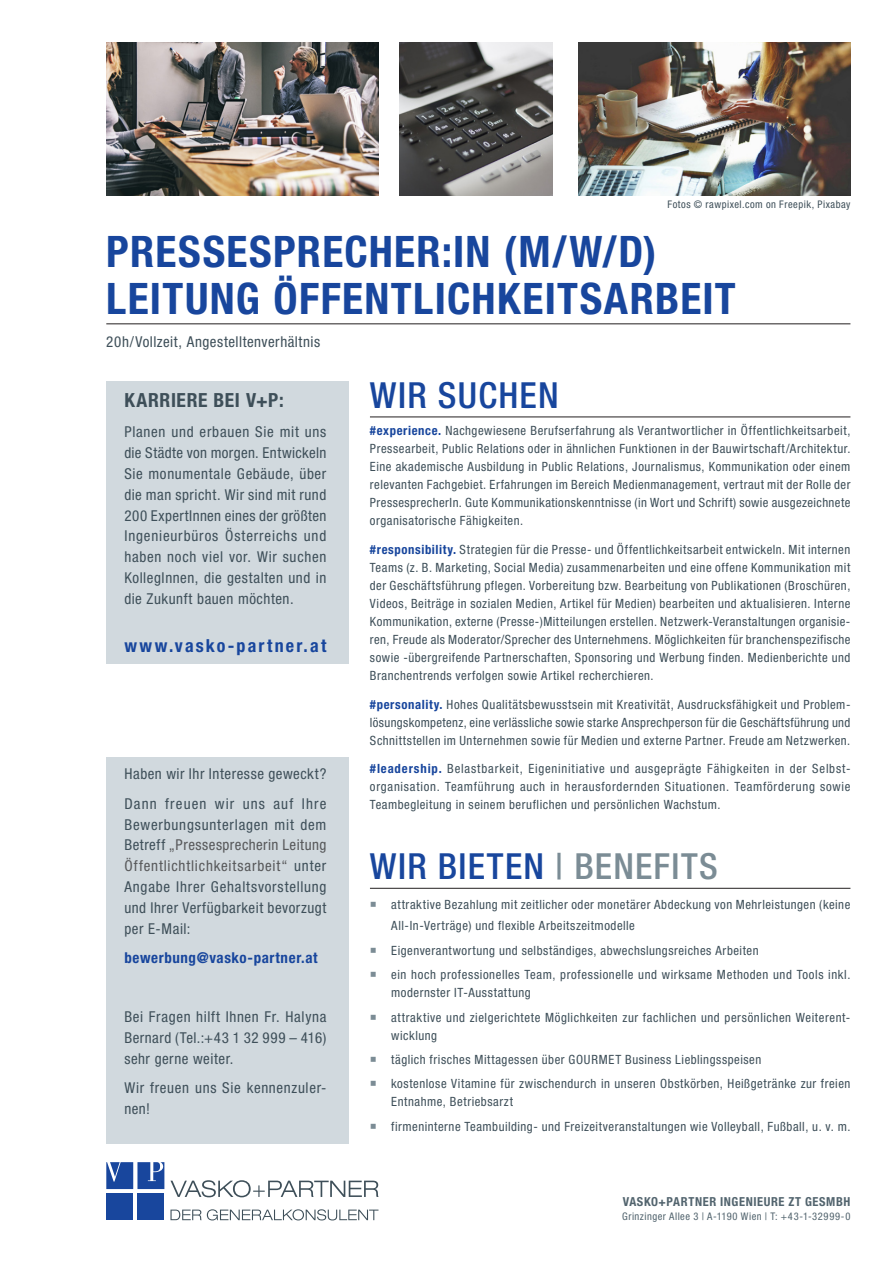
<style>
.page{position:relative;width:893px;height:1263px;background:#fff}
.page>*{position:absolute;margin:0;border:0;box-sizing:border-box;transform-origin:0 0}
.t1{font:700 condensed 43.5px/46.5px "Helvetica Neue";letter-spacing:.03em;color:#18469d}
.t2{font:500 condensed 36px "Helvetica Neue";letter-spacing:.035em;color:#18469d}
.t3{font:700 condensed 19.5px "Helvetica Neue";letter-spacing:.035em;color:#3e4f59}
.t4{font:700 condensed 18px "Helvetica Neue";letter-spacing:.12em;color:#18469d}
.t5{font:condensed 15px/20.9px "Helvetica Neue";letter-spacing:.04em;color:#3e4f59;text-align:justify}
.t6{font:700 condensed 15px "Helvetica Neue";letter-spacing:.04em;color:#18469d}
.t7{font:condensed 12.75px/18px "Helvetica Neue";letter-spacing:.04em;color:#3e4f59}
.t8{font:700 condensed 12.45px "Helvetica Neue";letter-spacing:.05em;color:#52646e}
.t9{font:condensed 10.5px "Helvetica Neue";letter-spacing:.045em;color:#52646e}
.t10{font:condensed 10.5px "Helvetica Neue";letter-spacing:.05em;color:#3e4f59}
.s1{color:#57585a}
.s2{font-weight:700;color:#18469d}
.s3{color:#7b8c95}
</style>
<div class="page">
<svg style="left:170px;top:1209px;width:208px;height:11px"></svg>
<svg style="left:170px;top:1180px;width:208px;height:17px"></svg>
<svg style="left:106px;top:1162px;width:58px;height:27px;background:#4268af"></svg>
<div style="left:106px;top:1193px;width:27px;height:27px;background:#18469d"></div>
<div style="left:137px;top:1193px;width:27px;height:27px;background:#18469d"></div>
<div style="left:106px;top:757px;width:243px;height:386px;background:#d1d9de"></div>
<div style="left:106px;top:381px;width:243px;height:283px;background:#d1d9de"></div>
<hr style="left:106px;top:324px;width:744px;height:1px;background:#231f20">
<hr style="left:370px;top:417px;width:480px;height:1px;background:#231f20">
<hr style="left:370px;top:888px;width:480px;height:1px;background:#231f20">
<img style="left:106px;top:43px;width:272px;height:153px">
<img style="left:400px;top:43px;width:153px;height:153px">
<img style="left:578px;top:43px;width:272px;height:153px">
<p class="t10" style="left:667px;top:199px;width:185px">Fotos © rawpixel.com on Freepik, Pixabay</p>
<h1 class="t1" style="left:106px;top:228px;width:631px">PRESSESPRECHER:IN (M/W/D)<br>LEITUNG ÖFFENTLICHKEITSARBEIT</h1>
<p class="t5" style="left:106px;top:331px;width:215px">20h/Vollzeit, Angestelltenverhältnis</p>
<h3 class="t3" style="left:124px;top:388px;width:161px">KARRIERE BEI V+P:</h3>
<p class="t5" style="left:124px;top:421px;width:203px">Planen und erbauen Sie mit uns die Städte von morgen. Entwickeln Sie monumentale Gebäude, über die man spricht. Wir sind mit rund 200 ExpertInnen eines der größten Ingenieurbüros Österreichs und haben noch viel vor. Wir suchen KollegInnen, die gestalten und in die Zukunft bauen möchten.</p>
<h3 class="t4" style="left:124px;top:635px;width:203px">www.vasko-partner.at</h3>
<p class="t5" style="left:124px;top:759px;width:204px;line-height:29.4px">Haben wir Ihr Interesse geweckt?<br>Dann freuen wir uns auf Ihre</p>
<p class="t5" style="left:124px;top:814px;width:203px">Bewerbungsunterlagen mit dem Betreff <span class="s1">„Pressesprecherin Leitung Öffentlichtlichkeitsarbeit“</span> unter Angabe Ihrer Gehaltsvorstellung und Ihrer Verfügbarkeit bevorzugt per E-Mail:</p>
<p class="t6" style="left:124px;top:949px;width:195px">bewerbung@vasko-partner.at</p>
<p class="t5" style="left:124px;top:1006px;width:203px">Bei Fragen hilft Ihnen Fr. Halyna Bernard (Tel.:+43 1 32 999 – 416) sehr gerne weiter.</p>
<p class="t5" style="left:124px;top:1077px;width:203px">Wir freuen uns Sie kennenzuler&shy;nen!</p>
<h2 class="t2" style="left:370px;top:374px;width:190px">WIR SUCHEN</h2>
<p class="t7" style="left:370px;top:422px;width:482px;text-align:justify"><span class="s2">#experience.</span> Nachgewiesene Berufserfahrung als Verantwortlicher in Öffentlichkeitsarbeit, Pressearbeit, Public Relations oder in ähnlichen Funktionen in der Bauwirtschaft/Architektur.<br>Eine akademische Ausbildung in Public Relations, Journalismus, Kommunikation oder einem relevanten Fachgebiet. Erfahrungen im Bereich Medienmanagement, vertraut mit der Rolle der PressesprecherIn. Gute Kommunikationskenntnisse (in Wort und Schrift) sowie ausgezeichnete organisatorische Fähigkeiten.</p>
<p class="t7" style="left:370px;top:540px;width:482px;text-align:justify"><span class="s2">#responsibility.</span> Strategien für die Presse- und Öffentlichkeitsarbeit entwickeln. Mit internen Teams (z. B. Marketing, Social Media) zusammenarbeiten und eine offene Kommunikation mit der Geschäftsführung pflegen. Vorbereitung bzw. Bearbeitung von Publikationen (Broschüren, Videos, Beiträge in sozialen Medien, Artikel für Medien) bearbeiten und aktualisieren. Interne Kommunikation, externe (Presse-)Mitteilungen erstellen. Netzwerk-Veranstaltungen organisie&shy;ren, Freude als Moderator/Sprecher des Unternehmens. Möglichkeiten für branchenspezifische sowie -übergreifende Partnerschaften, Sponsoring und Werbung finden. Medienberichte und Branchentrends verfolgen sowie Artikel recherchieren.</p>
<p class="t7" style="left:370px;top:695px;width:482px;text-align:justify"><span class="s2">#personality.</span> Hohes Qualitätsbewusstsein mit Kreativität, Ausdrucksfähigkeit und Problem&shy;lösungskompetenz, eine verlässliche sowie starke Ansprechperson für die Geschäftsführung und Schnittstellen im Unternehmen sowie für Medien und externe Partner. Freude am Netzwerken.</p>
<p class="t7" style="left:370px;top:760px;width:482px;text-align:justify"><span class="s2">#leadership.</span> Belastbarkeit, Eigeninitiative und ausgeprägte Fähigkeiten in der Selbst&shy;organisation. Teamführung auch in herausfordernden Situationen. Teamförderung sowie Teambegleitung in seinem beruflichen und persönlichen Wachstum.</p>
<h2 class="t2" style="left:370px;top:845px;width:349px">WIR BIETEN <span class="s3">| BENEFITS</span></h2>
<p class="t7" style="left:391px;top:894px;width:461px;line-height:20.9px;text-indent:-21px"><span class="s3">○</span> attraktive Bezahlung mit zeitlicher oder monetärer Abdeckung von Mehrleistungen (keine<br>All-In-Verträge) und flexible Arbeitszeitmodelle</p>
<p class="t7" style="left:370px;top:941px;width:390px"><span class="s3">○</span> Eigenverantwortung und selbständiges, abwechslungsreiches Arbeiten</p>
<p class="t7" style="left:391px;top:966px;width:461px;text-indent:-21px"><span class="s3">○</span> ein hoch professionelles Team, professionelle und wirksame Methoden und Tools inkl. modernster IT-Ausstattung</p>
<p class="t7" style="left:391px;top:1008px;width:461px;text-indent:-21px"><span class="s3">○</span> attraktive und zielgerichtete Möglichkeiten zur fachlichen und persönlichen Weiterent&shy;wicklung</p>
<p class="t7" style="left:370px;top:1050px;width:393px"><span class="s3">○</span> täglich frisches Mittagessen über GOURMET Business Lieblingsspeisen</p>
<p class="t7" style="left:391px;top:1075px;width:461px;text-indent:-21px"><span class="s3">○</span> kostenlose Vitamine für zwischendurch in unseren Obstkörben, Heißgetränke zur freien<br>Entnahme, Betriebsarzt</p>
<p class="t7" style="left:370px;top:1117px;width:482px"><span class="s3">○</span> firmeninterne Teambuilding- und Freizeitveranstaltungen wie Volleyball, Fußball, u. v. m.</p>
<p class="t8" style="left:623px;top:1194px;width:229px">VASKO+PARTNER INGENIEURE ZT GESMBH</p>
<p class="t9" style="left:622px;top:1211px;width:230px">Grinzinger Allee 3 | A-1190 Wien | T: +43-1-32999-0</p>
</div>
